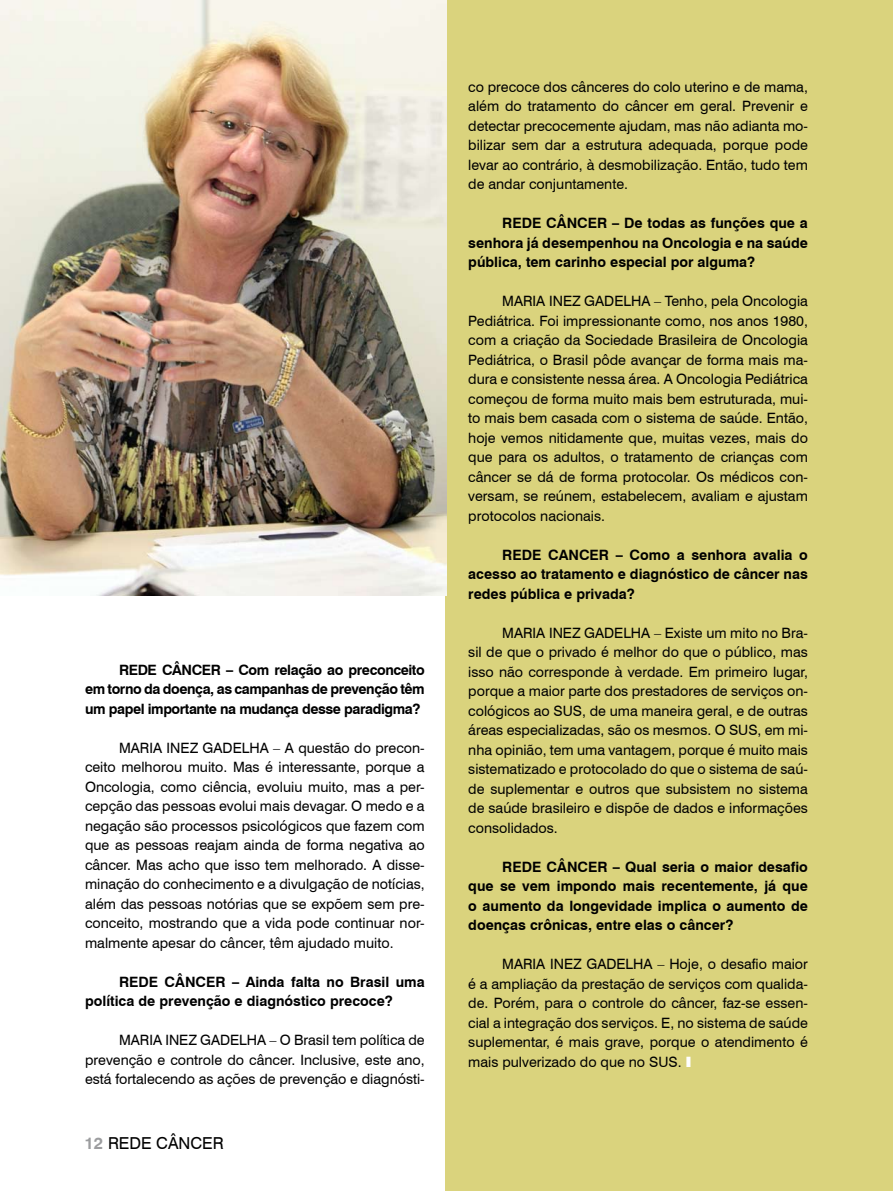
<style>
.page{position:relative;width:893px;height:1191px;background:#fff}
.page>*{position:absolute;margin:0;border:0;box-sizing:border-box;transform-origin:0 0}
.t1{font:16.5px "Swiss 721 BT";color:#000}
.t2{font:14.25px/19.5px "Swiss 721 BT";color:#000;text-align:justify}
.t3{font:700 14.25px/19.5px "Swiss 721 BT";color:#000;text-align:justify}
.s1{font-weight:700;color:#9c9d9f}
.s2{font-weight:900;font-stretch:expanded;color:#fff}
</style>
<div class="page">
<div style="left:445px;top:0;width:448px;height:1191px;background:#dad37d"></div>
<img style="left:0;top:0;width:446px;height:595px">
<p class="t3" style="left:119px;top:660px;width:11px">REDE</p>
<p class="t3" style="left:162px;top:660px;width:11px">CÂNCER</p>
<p class="t3" style="left:85px;top:660px;width:341px;text-indent:141px">– Com relação ao preconceito em torno da doença, as campanhas de prevenção têm um papel importante na mudança desse paradigma?</p>
<p class="t2" style="left:85px;top:738px;width:341px;text-indent:34px">MARIA INEZ GADE LHA – A questão do precon&shy;ceito melhorou muito. Mas é interessante, porque a Oncologia, como ciência, evoluiu muito, mas a per&shy;cepção das pessoas evolui mais devagar. O medo e a negação são processos psicológicos que fazem com que as pessoas reajam ainda de forma negativa ao câncer. Mas acho que isso tem melhorado. A disse&shy;minação do conhecimento e a divulgação de notícias, além das pessoas notórias que se expõem sem pre&shy;conceito, mostrando que a vida pode continuar nor&shy;malmente apesar do câncer, têm ajudado muito.</p>
<p class="t3" style="left:119px;top:972px;width:11px">REDE</p>
<p class="t3" style="left:165px;top:972px;width:11px">CÂNCER</p>
<p class="t3" style="left:85px;top:972px;width:341px;text-indent:147px">– Ainda falta no Brasil uma política de prevenção e diagnóstico precoce?</p>
<p class="t2" style="left:85px;top:1030px;width:341px;text-indent:34px">MARIA INEZ GADE LHA – O Brasil tem política de prevenção e controle do câncer. Inclusive, este ano, está fortalecendo as ações de prevenção e diagnósti-</p>
<p class="t1" style="left:85px;top:1133px;width:135px"><span class="s1">12</span> Rede câncer</p>
<p class="t2" style="left:468px;top:77px;width:341px">co precoce dos cânceres do colo uterino e de mama, além do tratamento do câncer em geral. Prevenir e detectar precocemente ajudam, mas não adianta mo&shy;bilizar sem dar a estrutura adequada, porque pode levar ao contrário, à desmobilização. Então, tudo tem de andar conjuntamente.</p>
<p class="t3" style="left:502px;top:213px;width:11px">REDE</p>
<p class="t3" style="left:546px;top:213px;width:11px">CÂNCER</p>
<p class="t3" style="left:468px;top:213px;width:341px;text-indent:144px">– De todas as funções que a senhora já desempenhou na Oncologia e na saúde pública, tem carinho especial por alguma?</p>
<p class="t2" style="left:468px;top:291px;width:341px;text-indent:34px">MARIA INEZ GADELHA – Tenho, pela Oncologia Pediátrica. Foi impressionante como, nos anos 1980, com a criação da Sociedade Brasileira de Oncologia Pediátrica, o Brasil pôde avançar de forma mais ma&shy;dura e consistente nessa área. A Oncologia Pediátrica começou de forma muito mais bem estruturada, mui&shy;to mais bem casada com o sistema de saúde. Então, hoje vemos nitidamente que, muitas vezes, mais do que para os adultos, o tratamento de crianças com câncer se dá de forma protocolar. Os médicos con&shy;versam, se reúnem, estabelecem, avaliam e ajustam protocolos nacionais.</p>
<p class="t3" style="left:502px;top:545px;width:11px">REDE</p>
<p class="t3" style="left:548px;top:545px;width:11px">CANCER</p>
<p class="t3" style="left:468px;top:545px;width:341px;text-indent:148px">– Como a senhora avalia o acesso ao tratamento e diagnóstico de câncer nas redes pública e privada?</p>
<p class="t2" style="left:468px;top:622px;width:341px;text-indent:34px">MARIA INEZ GADE LHA – Existe um mito no Bra&shy;sil de que o privado é melhor do que o público, mas isso não corresponde à verdade. Em primeiro lugar, porque a maior parte dos prestadores de serviços on&shy;cológicos ao SUS, de uma maneira geral, e de outras áreas especializadas, são os mesmos. O SUS, em mi&shy;nha opinião, tem uma vantagem, porque é muito mais sistematizado e protocolado do que o sistema de saú&shy;de suplementar e outros que subsistem no sistema de saúde brasileiro e dispõe de dados e informações consolidados.</p>
<p class="t3" style="left:502px;top:856px;width:11px">REDE</p>
<p class="t3" style="left:547px;top:856px;width:11px">CÂNCER</p>
<p class="t3" style="left:468px;top:856px;width:341px;text-indent:145px">– Qual seria o maior desafio que se vem impondo mais recentemente, já que o aumento da longevidade implica o aumento de doenças crônicas, entre elas o câncer?</p>
<p class="t2" style="left:468px;top:954px;width:341px;text-indent:34px">MARIA INEZ GADE LHA – Hoje, o desafio maior é a ampliação da prestação de serviços com qualida&shy;de. Porém, para o controle do câncer, faz-se essen&shy;cial a integração dos serviços. E, no sistema de saúde suplementar, é mais grave, porque o atendimento é mais pulverizado do que no SUS. <span class="s2">I</span></p>
</div>
